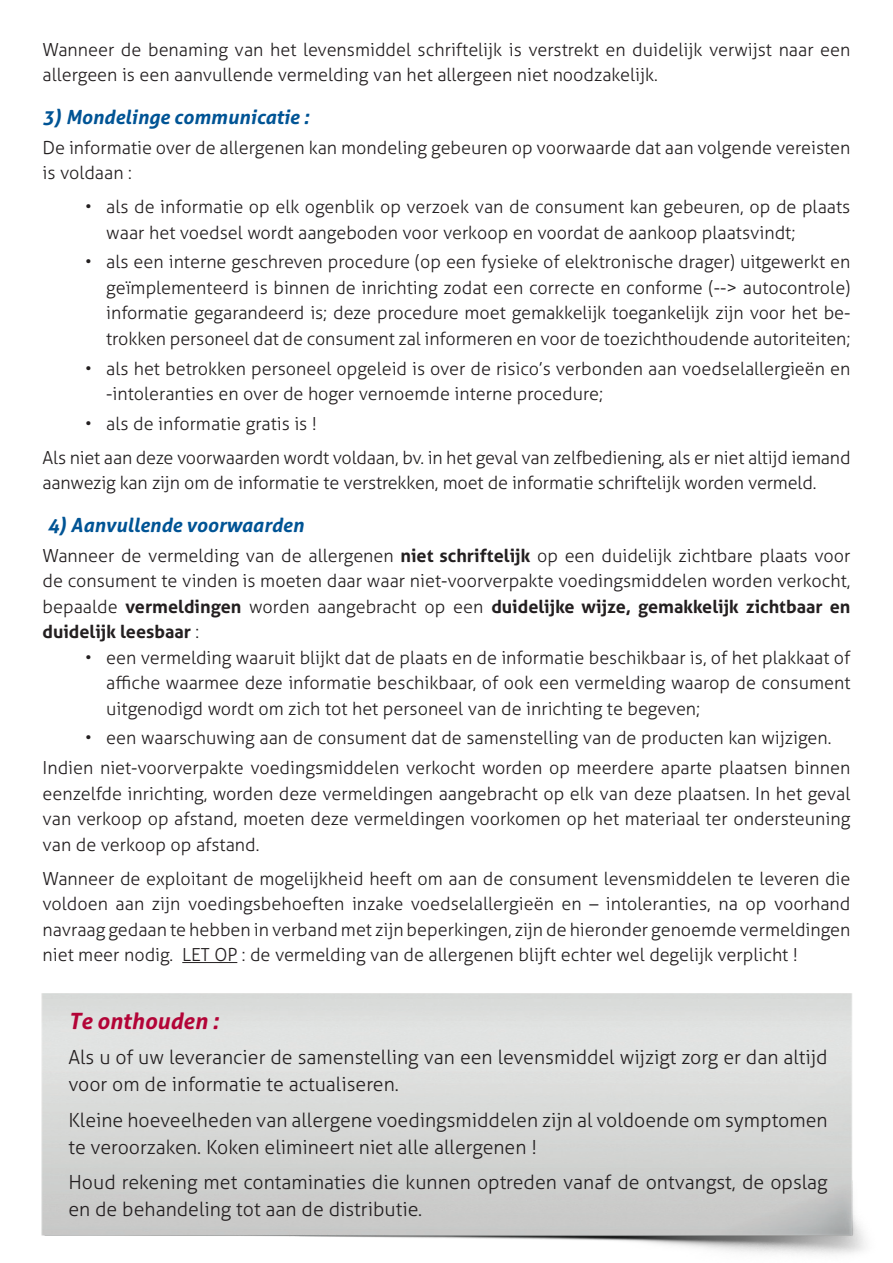
<style>
.page{position:relative;width:893px;height:1263px;background:#fff}
.page>*{position:absolute;margin:0;border:0;box-sizing:border-box;transform-origin:0 0}
.t1{font:italic 700 22.5px "Aller";color:#b30437}
.t2{font:300 19.5px/27px "Aller";color:#231f20}
.t3{font:italic 700 19.5px "Aller";color:#005495}
.t4{font:300 18px/25.5px "Aller";color:#231f20}
.s1{font-weight:700}
</style>
<div class="page">
<hr style="left:182px;top:962px;width:55px;height:1px;background:#231f20">
<img style="left:41px;top:993px;width:825px;height:261px">
<p class="t4" style="left:43px;top:37px;width:809px">Wanneer de benaming van het levensmiddel schriftelijk is verstrekt en duidelijk verwijst naar een allergeen is een aanvullende vermelding van het allergeen niet noodzakelijk.</p>
<p class="t3" style="left:43px;top:105px;width:268px">3) Mondelinge communicatie :</p>
<p class="t4" style="left:43px;top:134px;width:809px">De informatie over de allergenen kan mondeling gebeuren op voorwaarde dat aan volgende vereisten is voldaan :</p>
<p class="t4" style="left:106px;top:194px;width:746px;text-indent:-21px">• als de informatie op elk ogenblik op verzoek van de consument kan gebeuren, op de plaats waar het voedsel wordt aangeboden voor verkoop en voordat de aankoop plaatsvindt;</p>
<p class="t4" style="left:106px;top:249px;width:746px;text-align:justify;text-indent:-21px">• als een interne geschreven procedure (op een fysieke of elektronische drager) uitgewerkt en geïmplementeerd is binnen de inrichting zodat een correcte en conforme (--&gt; autocontrole) informatie gegarandeerd is; deze procedure moet gemakkelijk toegankelijk zijn voor het be&shy;trokken personeel dat de consument zal informeren en voor de toezichthoudende autoriteiten;</p>
<p class="t4" style="left:106px;top:355px;width:746px;text-indent:-21px">• als het betrokken personeel opgeleid is over de risico’s verbonden aan voedselallergieën en -intoleranties en over de hoger vernoemde interne procedure;</p>
<p class="t4" style="left:43px;top:406px;width:809px;line-height:34px;text-indent:43px">• als de informatie gratis is !<br>Als niet aan deze voorwaarden wordt voldaan, bv. in het geval van zelfbediening, als er niet altijd iemand</p>
<p class="t4" style="left:43px;top:470px;width:775px">aanwezig kan zijn om de informatie te verstrekken, moet de informatie schriftelijk worden vermeld.</p>
<p class="t3" style="left:47px;top:513px;width:258px">4) Aanvullende voorwaarden</p>
<p class="t4" style="left:43px;top:542px;width:809px;text-align:justify">Wanneer de vermelding van de allergenen <span class="s1">niet schriftelijk</span> op een duidelijk zichtbare plaats voor de consument te vinden is moeten daar waar niet-voorverpakte voedingsmiddelen worden verkocht, bepaalde <span class="s1">vermeldingen</span> worden aangebracht op een <span class="s1">duidelijke wijze, gemakkelijk zichtbaar en duidelijk leesbaar</span> :</p>
<p class="t4" style="left:106px;top:644px;width:746px;text-align:justify;text-indent:-21px">• een vermelding waaruit blijkt dat de plaats en de informatie beschikbaar is, of het plakkaat of affiche waarmee deze informatie beschikbaar, of ook een vermelding waarop de consument uitgenodigd wordt om zich tot het personeel van de inrichting te begeven;</p>
<p class="t4" style="left:43px;top:723px;width:809px;line-height:29.7px;text-indent:43px">• een waarschuwing aan de consument dat de samenstelling van de producten kan wijzigen.<br>Indien niet-voorverpakte voedingsmiddelen verkocht worden op meerdere aparte plaatsen binnen</p>
<p class="t4" style="left:43px;top:781px;width:809px;text-align:justify">eenzelfde inrichting, worden deze vermeldingen aangebracht op elk van deze plaatsen. In het geval van verkoop op afstand, moeten deze vermeldingen voorkomen op het materiaal ter ondersteuning van de verkoop op afstand.</p>
<p class="t4" style="left:43px;top:866px;width:809px;text-align:justify">Wanneer de exploitant de mogelijkheid heeft om aan de consument levensmiddelen te leveren die voldoen aan zijn voedingsbehoeften inzake voedselallergieën en – intoleranties, na op voorhand navraag gedaan te hebben in verband met zijn beperkingen, zijn de hieronder genoemde vermeldingen niet meer nodig. LET OP : de vermelding van de allergenen blijft echter wel degelijk verplicht !</p>
<p class="t1" style="left:68px;top:1007px;width:152px">Te onthouden :</p>
<p class="t2" style="left:68px;top:1044px;width:761px">Als u of uw leverancier de samenstelling van een levensmiddel wijzigt zorg er dan altijd voor om de informatie te actualiseren.</p>
<p class="t2" style="left:68px;top:1106px;width:761px">Kleine hoeveelheden van allergene voedingsmiddelen zijn al voldoende om symptomen te veroorzaken. Koken elimineert niet alle allergenen !</p>
<p class="t2" style="left:68px;top:1169px;width:761px">Houd rekening met contaminaties die kunnen optreden vanaf de ontvangst, de opslag en de behandeling tot aan de distributie.</p>
</div>
